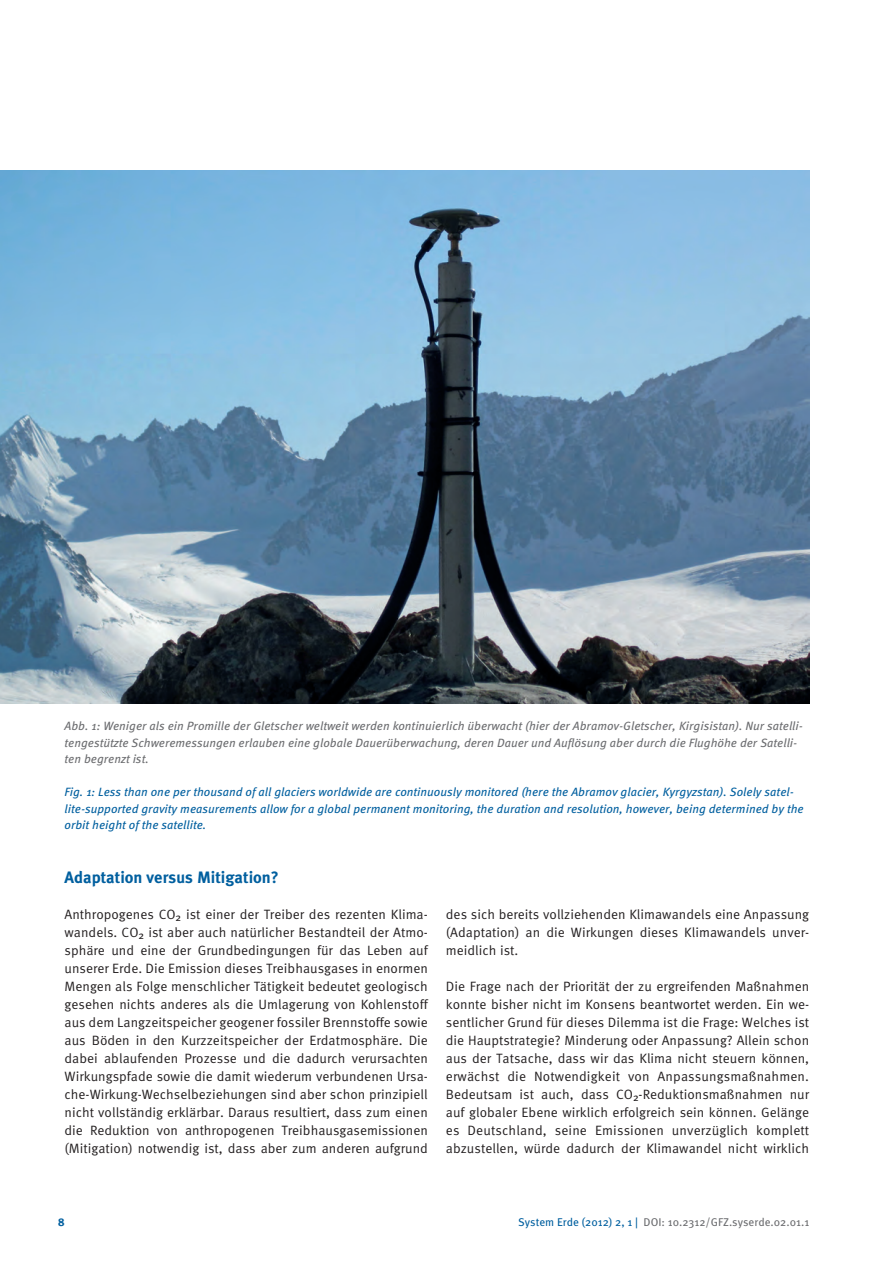
<style>
.page{position:relative;width:894px;height:1264px;background:#fff}
.page>*{position:absolute;margin:0;border:0;box-sizing:border-box;transform-origin:0 0}
.t1{font:700 16.5px "Meta Plus";color:#005f9f}
.t2{font:13.5px/18px "Meta Pro";color:#231f20;text-align:justify}
.t3{font:italic 12px/16.5px "Meta Pro";color:#005f9f}
.t4{font:italic 12px/16.5px "Meta Pro";color:#6c6d70}
.t5{font:11.25px "Meta Pro";color:#6c6d70}
.t6{font:700 11.25px "Meta Pro";color:#005f9f}
.s1{color:#005f9f}
</style>
<div class="page">
<img style="left:0;top:171px;width:809px;height:532px">
<p class="t4" style="left:65px;top:718px;width:739px">Abb. 1: Weniger als ein Promille der Gletscher weltweit werden kontinuierlich überwacht (hier der Abramov-Gletscher, Kirgisistan). Nur satelli&shy;tengestützte Schweremessungen erlauben eine globale Dauerüberwachung, deren Dauer und Auflösung aber durch die Flughöhe der Satelli&shy;ten begrenzt ist.</p>
<p class="t3" style="left:65px;top:784px;width:740px">Fig. 1: Less than one per thousand of all glaciers worldwide are continuously monitored (here the Abramov glacier, Kyrgyzstan). Solely satel&shy;lite-supported gravity measurements allow for a global permanent monitoring, the duration and resolution, however, being determined by the orbit height of the satellite.</p>
<p class="t1" style="left:65px;top:868px;width:216px">Adaptation versus Mitigation?</p>
<p class="t2" style="left:65px;top:905px;width:365px">Anthropogenes CO<sub>2</sub> ist einer der Treiber des rezenten Klima&shy;wandels. CO<sub>2</sub> ist aber auch natürlicher Bestandteil der Atmo&shy;sphäre und eine der Grundbedingungen für das Leben auf unserer Erde. Die Emission dieses Treibhausgases in enormen Mengen als Folge menschlicher Tätigkeit bedeutet geologisch gesehen nichts anderes als die Umlagerung von Kohlenstoff aus dem Langzeitspeicher geogener fossiler Brennstoffe sowie aus Böden in den Kurzzeitspeicher der Erdatmosphäre. Die dabei ablaufenden Prozesse und die dadurch verursachten Wirkungspfade sowie die damit wiederum verbundenen Ursa&shy;che-Wirkung-Wechselbeziehungen sind aber schon prinzipiell nicht vollständig erklärbar. Daraus resultiert, dass zum einen die Reduktion von anthropogenen Treibhausgasemissionen (Mitigation) notwendig ist, dass aber zum anderen aufgrund</p>
<p class="t2" style="left:446px;top:905px;width:365px">des sich bereits vollziehenden Klimawandels eine Anpassung (Adaptation) an die Wirkungen dieses Klimawandels unver&shy;meidlich ist.</p>
<p class="t2" style="left:446px;top:977px;width:365px">Die Frage nach der Priorität der zu ergreifenden Maßnahmen konnte bisher nicht im Konsens beantwortet werden. Ein we&shy;sentlicher Grund für dieses Dilemma ist die Frage: Welches ist die Hauptstrategie? Minderung oder Anpassung? Allein schon aus der Tatsache, dass wir das Klima nicht steuern können, erwächst die Notwendigkeit von Anpassungsmaßnahmen.<br>Bedeutsam ist auch, dass CO<sub>2</sub>-Reduktionsmaßnahmen nur auf globaler Ebene wirklich erfolgreich sein können. Gelänge es Deutschland, seine Emissionen unverzüglich komplett abzustellen, würde dadurch der Klimawandel nicht wirklich</p>
<p class="t6" style="left:58px;top:1214px;width:8px">8</p>
<p class="t5" style="left:518px;top:1214px;width:292px"><span class="s1">System Erde (2012) 2, 1 |</span> DOI: 10.2312/GFZ.syserde.02.01.1</p>
</div>
